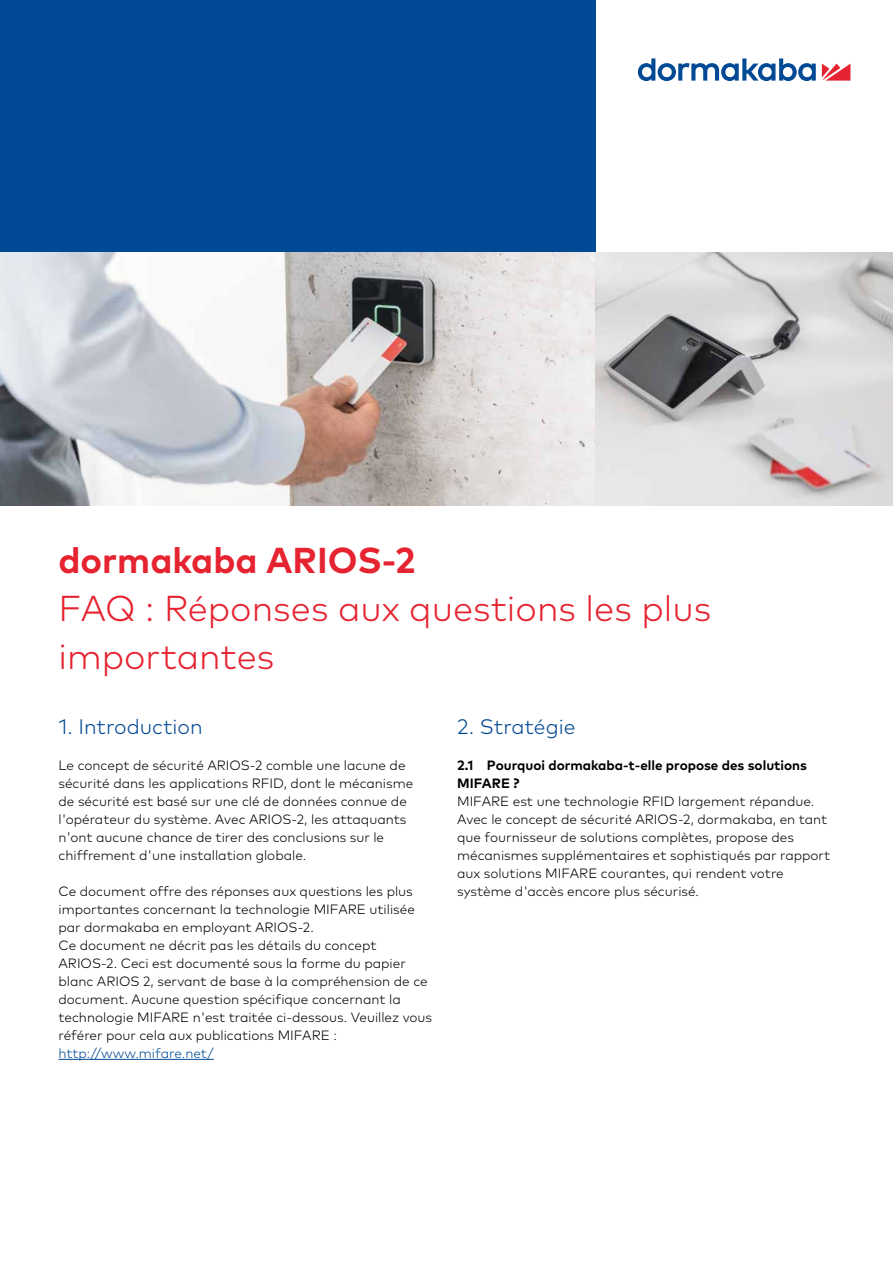
<style>
.page{position:relative;width:893px;height:1263px;background:#fff}
.page>*{position:absolute;margin:0;border:0;box-sizing:border-box;transform-origin:0 0}
.t1{font:300 36px/48px "Mark Pro";color:#e62330}
.t2{font:700 36px "Mark Pro";color:#e62330}
.t3{font:300 21px "Mark Pro";color:#004994}
.t4{font:300 13.5px/18px "Mark Pro";color:#000}
.t5{font:700 13.5px/18px "Mark Pro";color:#000}
.t6{font:300 13.5px "Mark Pro";color:#004994}
</style>
<div class="page">
<svg style="left:822px;top:64px;width:28px;height:17px"></svg>
<svg style="left:638px;top:58px;width:178px;height:23px"></svg>
<div style="left:0;top:0;width:595px;height:253px;background:#004994"></div>
<img style="left:0;top:253px;width:595px;height:252px">
<svg style="left:595px;top:253px;width:298px;height:252px;background:#c9c8c8"></svg>
<hr style="left:58px;top:1059px;width:156px;height:1px;background:#004994">
<h1 class="t2" style="left:58px;top:533px;width:358px">dormakaba ARIOS-2</h1>
<h1 class="t1" style="left:58px;top:581px;width:654px">FAQ : Réponses aux questions les plus importantes</h1>
<h2 class="t3" style="left:58px;top:710px;width:146px">1. Introduction</h2>
<p class="t4" style="left:58px;top:755px;width:356px">Le concept de sécurité ARIOS-2 comble une lacune de sécurité dans les applications RFID, dont le mécanisme de sécurité est basé sur une clé de données connue de l'opérateur du système. Avec ARIOS-2, les attaquants n'ont aucune chance de tirer des conclusions sur le chiffrement d'une installation globale.</p>
<p class="t4" style="left:58px;top:881px;width:375px">Ce document offre des réponses aux questions les plus importantes concernant la technologie MIFARE utilisée par dormakaba en employant ARIOS-2.<br>Ce document ne décrit pas les détails du concept ARIOS-2. Ceci est documenté sous la forme du papier blanc ARIOS 2, servant de base à la compréhension de ce document. Aucune question spécifique concernant la technologie MIFARE n'est traitée ci-dessous. Veuillez vous référer pour cela aux publications MIFARE :</p>
<p class="t6" style="left:58px;top:1043px;width:157px">http://www.mifare.net/</p>
<h2 class="t3" style="left:457px;top:710px;width:120px">2. Stratégie</h2>
<p class="t5" style="left:457px;top:755px;width:351px">2.1 Pourquoi dormakaba-t-elle propose des solutions<br>MIFARE ?</p>
<p class="t4" style="left:457px;top:791px;width:375px">MIFARE est une technologie RFID largement répandue.<br>Avec le concept de sécurité ARIOS-2, dormakaba, en tant que fournisseur de solutions complètes, propose des mécanismes supplémentaires et sophistiqués par rapport aux solutions MIFARE courantes, qui rendent votre système d'accès encore plus sécurisé.</p>
</div>
